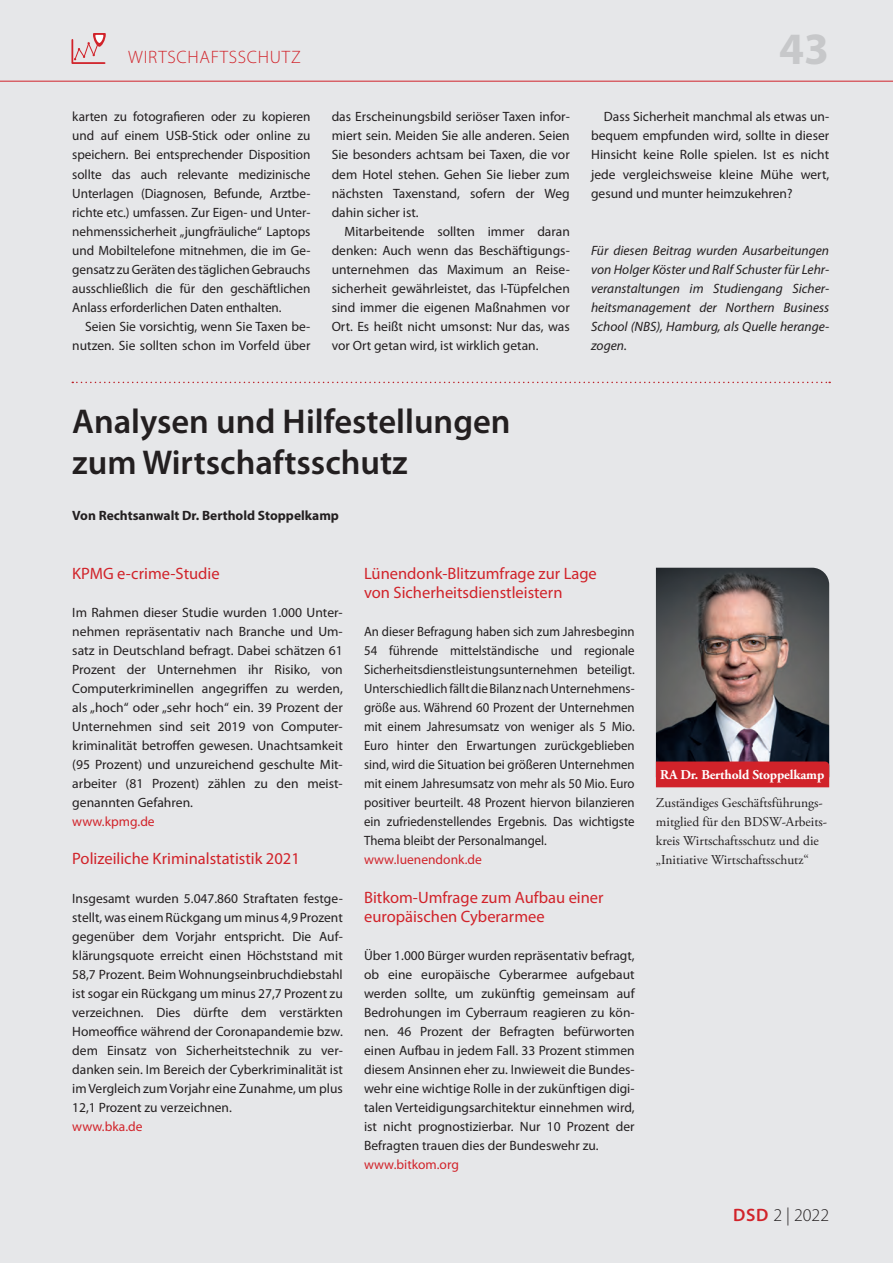
<style>
.page{position:relative;width:893px;height:1263px;background:#e6e7e9}
.page>*{position:absolute;margin:0;border:0;box-sizing:border-box;transform-origin:0 0}
.t1{font:700 45px "Myriad Pro";color:#c7c8ca}
.t2{font:600 34.5px/41.4px "Myriad Pro";color:#231f20}
.t3{font:300 18px "Myriad Pro";letter-spacing:.04em;color:#d1232a}
.t4{font:300 18px "Myriad Pro";color:#231f20}
.t5{font:16.5px/19px "Myriad Pro";color:#d1232a}
.t6{font:13.5px/19px "Myriad Pro";color:#231f20;text-align:justify}
.t7{font:13.5px/19px "Myriad Pro";color:#231f20;text-align:justify;scale:.95 1}
.t8{font:italic 13.5px/19px "Myriad Pro";color:#231f20;text-align:justify}
.t9{font:13.5px/19px "Adobe Garamond Pro";color:#231f20}
.t10{font:13.5px "Myriad Pro";color:#d1232a}
.t11{font:700 13.5px "Myriad Pro";color:#231f20}
.t12{font:700 13.5px "Adobe Garamond Pro";letter-spacing:-.01em;color:#fff}
.s1{font-weight:600;color:#d1232a}
</style>
<div class="page">
<hr style="left:0;top:81px;width:893px;height:1px;background:#d1232a">
<hr style="left:71px;top:40px;width:2px;height:23px;background:#d1232a">
<hr style="left:73px;top:62px;width:32px;height:2px;background:#d1232a">
<svg style="left:74px;top:33px;width:32px;height:28px"></svg>
<img style="left:656px;top:568px;width:173px;height:193px">
<div style="left:656px;top:761px;width:173px;height:26px;background:#d1232a"></div>
<svg style="left:72px;top:382px;width:758px;height:1px"></svg>
<h3 class="t3" style="left:128px;top:46px;width:174px">WIRTSCHAFTSSCHUTZ</h3>
<p class="t6" style="left:72px;top:107px;width:240px">karten zu fotografieren oder zu kopieren und auf einem USB-Stick oder online zu speichern. Bei entsprechender Disposition sollte das auch relevante medizinische Unterlagen (Diagnosen, Befunde, Arztbe&shy;richte etc.) umfassen. Zur Eigen- und Unter&shy;nehmenssicherheit „jungfräuliche“ Laptops und Mobiltelefone mitnehmen, die im Ge&shy;gensatz zu Geräten des täglichen Gebrauchs ausschließlich die für den geschäftlichen Anlass erforderlichen Daten enthalten.</p>
<p class="t6" style="left:72px;top:317px;width:240px;text-align:right">Seien Sie vorsichtig, wenn Sie Taxen be&shy;nutzen. Sie sollten schon im Vorfeld über</p>
<p class="t6" style="left:332px;top:107px;width:240px">das Erscheinungsbild seriöser Taxen infor&shy;miert sein. Meiden Sie alle anderen. Seien Sie besonders achtsam bei Taxen, die vor dem Hotel stehen. Gehen Sie lieber zum nächsten Taxenstand, sofern der Weg dahin sicher ist.</p>
<p class="t6" style="left:332px;top:221px;width:240px;text-indent:13px">Mitarbeitende sollten immer daran denken: Auch wenn das Beschäftigungs&shy;unternehmen das Maximum an Reise&shy;sicherheit gewährleistet, das I-Tüpfelchen sind immer die eigenen Maßnahmen vor Ort. Es heißt nicht umsonst: Nur das, was vor Ort getan wird, ist wirklich getan.</p>
<h1 class="t1" style="left:779px;top:20px;width:51px">43</h1>
<p class="t6" style="left:591px;top:107px;width:240px;text-indent:13px">Dass Sicherheit manchmal als etwas un&shy;bequem empfunden wird, sollte in dieser Hinsicht keine Rolle spielen. Ist es nicht jede vergleichsweise kleine Mühe wert, gesund und munter heimzukehren?</p>
<p class="t8" style="left:591px;top:240px;width:240px">Für diesen Beitrag wurden Ausarbeitungen von Holger Köster und Ralf Schuster für Lehr&shy;veranstaltungen im Studiengang Sicher&shy;heitsmanagement der Northern Business School (NBS), Hamburg, als Quelle herange&shy;zogen.</p>
<h2 class="t2" style="left:72px;top:400px;width:440px">Analysen und Hilfestellungen zum Wirtschaftsschutz</h2>
<p class="t11" style="left:72px;top:507px;width:268px">Von Rechtsanwalt Dr. Berthold Stoppelkamp</p>
<p class="t5" style="left:72px;top:563px;width:149px">KPMG e-crime-Studie</p>
<p class="t6" style="left:72px;top:602px;width:272px">Im Rahmen dieser Studie wurden 1.000 Unter&shy;nehmen repräsentativ nach Branche und Um&shy;satz in Deutschland befragt. Dabei schätzen 61<br>Prozent der Unternehmen ihr Risiko, von Computerkriminellen angegriffen zu werden, als „hoch“ oder „sehr hoch“ ein. 39 Prozent der Unternehmen sind seit 2019 von Computer&shy;kriminalität betroffen gewesen. Unachtsamkeit (95 Prozent) und unzureichend geschulte Mit&shy;arbeiter (81 Prozent) zählen zu den meist&shy;genannten Gefahren.</p>
<p class="t10" style="left:72px;top:813px;width:84px">www.kpmg.de</p>
<p class="t5" style="left:72px;top:849px;width:229px">Polizeiliche Kriminalstatistik 2021</p>
<p class="t6" style="left:72px;top:888px;width:272px">Insgesamt wurden 5.047.860 Straftaten festge&shy;stellt, was einem Rückgang um minus 4,9 Prozent gegenüber dem Vorjahr entspricht. Die Auf&shy;klärungsquote erreicht einen Höchststand mit 58,7 Prozent. Beim Wohnungseinbruchdiebstahl ist sogar ein Rückgang um minus 27,7 Prozent zu verzeichnen. Dies dürfte dem verstärkten Homeoffice während der Coronapandemie bzw. dem Einsatz von Sicherheitstechnik zu ver&shy;danken sein. Im Bereich der Cyberkriminalität ist im Vergleich zum Vorjahr eine Zunahme, um plus 12,1 Prozent zu verzeichnen.</p>
<p class="t10" style="left:72px;top:1118px;width:72px">www.bka.de</p>
<p class="t5" style="left:364px;top:563px;width:234px">Lünendonk-Blitzumfrage zur Lage von Sicherheitsdienstleistern</p>
<p class="t7" style="left:364px;top:621px;width:286px">An dieser Befragung haben sich zum Jahresbeginn 54 führende mittelständische und regionale Sicherheitsdienstleistungsunternehmen beteiligt.<br>Unterschiedlich fällt die Bilanz nach Unternehmens&shy;größe aus. Während 60 Prozent der Unternehmen mit einem Jahresumsatz von weniger als 5 Mio.<br>Euro hinter den Erwartungen zurückgeblieben sind, wird die Situation bei größeren Unternehmen mit einem Jahresumsatz von mehr als 50 Mio. Euro positiver beurteilt. 48 Prozent hiervon bilanzieren ein zufriedenstellendes Ergebnis. Das wichtigste Thema bleibt der Personalmangel.</p>
<p class="t10" style="left:364px;top:851px;width:119px">www.luenendonk.de</p>
<p class="t5" style="left:364px;top:887px;width:241px">Bitkom-Umfrage zum Aufbau einer europäischen Cyberarmee</p>
<p class="t6" style="left:364px;top:945px;width:272px">Über 1.000 Bürger wurden repräsentativ befragt, ob eine europäische Cyberarmee aufgebaut werden sollte, um zukünftig gemeinsam auf Bedrohungen im Cyberraum reagieren zu kön&shy;nen. 46 Prozent der Befragten befürworten einen Aufbau in jedem Fall. 33 Prozent stimmen diesem Ansinnen eher zu. Inwieweit die Bundes&shy;wehr eine wichtige Rolle in der zukünftigen digi&shy;talen Verteidigungsarchitektur einnehmen wird, ist nicht prognostizierbar. Nur 10 Prozent der Befragten trauen dies der Bundeswehr zu.</p>
<p class="t10" style="left:364px;top:1156px;width:96px">www.bitkom.org</p>
<p class="t12" style="left:660px;top:767px;width:166px">RA Dr. Berthold Stoppelkamp</p>
<p class="t9" style="left:656px;top:794px;width:173px">Zuständiges Geschäftsführungs&shy;mitglied für den BDSW-Arbeits&shy;kreis Wirtschaftsschutz und die „Initiative Wirtschaftsschutz“</p>
<h3 class="t4" style="left:733px;top:1204px;width:98px"><span class="s1">DSD</span> 2 | 2022</h3>
</div>
